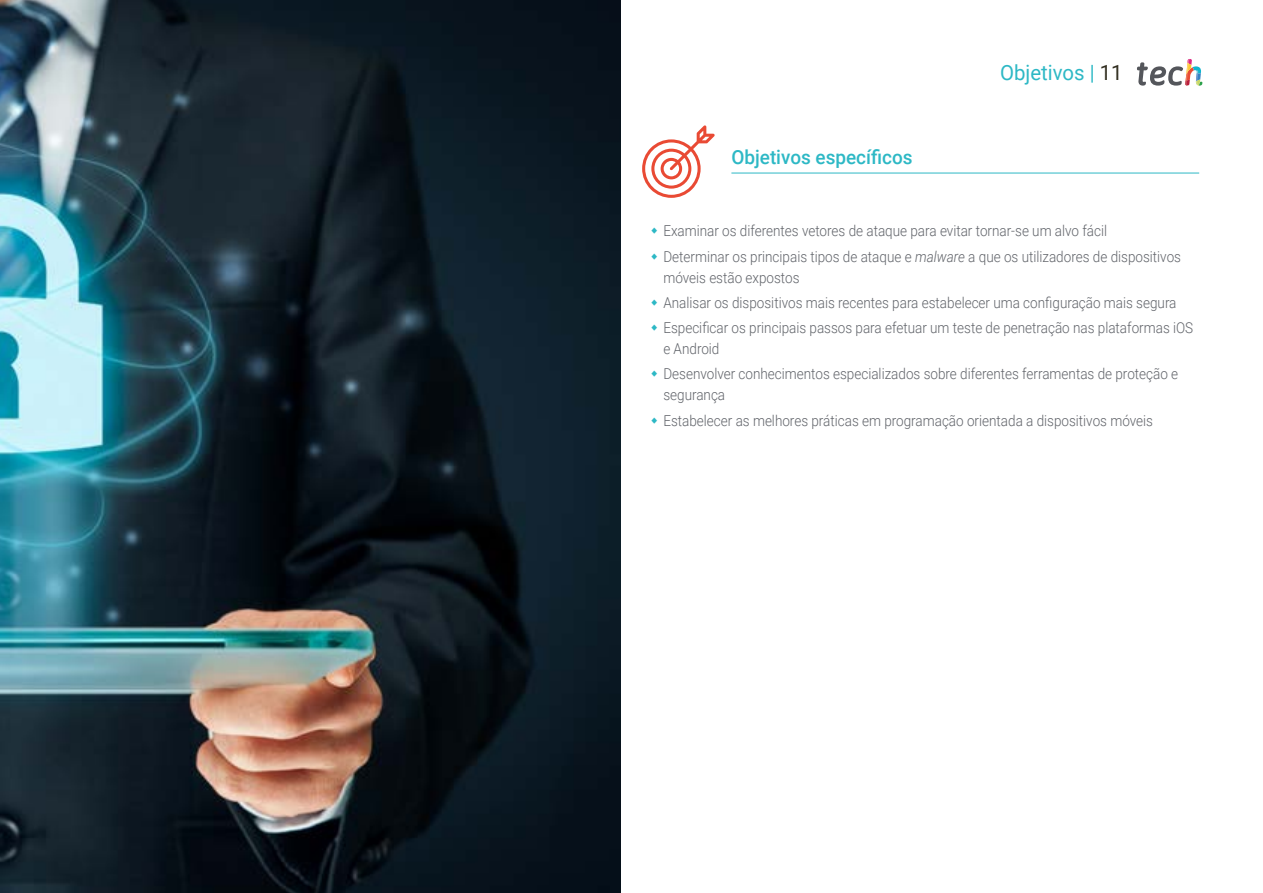
<style>
.page{position:relative;width:1263px;height:893px;background:#fff}
.page>*{position:absolute;margin:0;border:0;box-sizing:border-box;transform-origin:0 0}
.t1{font:21px "Roboto";color:#2db8c5}
.t2{font:500 19.5px "Roboto";color:#2db8c5}
.t3{font:300 15px/25.2px "Roboto";color:#61646a;scale:.9 1}
.s1{color:#312e20}
.s2{font-style:italic}
</style>
<div class="page">
<hr style="left:731px;top:173px;width:468px;height:1px;background:#2db8c5">
<svg style="left:642px;top:125px;width:73px;height:73px"></svg>
<img style="left:0;top:0;width:621px;height:893px">
<svg style="left:1137px;top:59px;width:65px;height:27px"></svg>
<h2 class="t2" style="left:731px;top:144px;width:183px">Objetivos específicos</h2>
<h1 class="t1" style="left:1000px;top:57px;width:124px">Objetivos | <span class="s1">11</span></h1>
<p class="t3" style="left:663px;top:218px;width:577px">Examinar os diferentes vetores de ataque para evitar tornar-se um alvo fácil<br>Determinar os principais tipos de ataque e <span class="s2">malware</span> a que os utilizadores de dispositivos</p>
<p class="t3" style="left:663px;top:264px;width:590px">móveis estão expostos<br>Analisar os dispositivos mais recentes para estabelecer uma configuração mais segura<br>Especificar os principais passos para efetuar um teste de penetração nas plataformas iOS</p>
<p class="t3" style="left:663px;top:336px;width:573px">e Android<br>Desenvolver conhecimentos especializados sobre diferentes ferramentas de proteção e</p>
<p class="t3" style="left:663px;top:382px;width:546px">segurança<br>Estabelecer as melhores práticas em programação orientada a dispositivos móveis</p>
</div>
